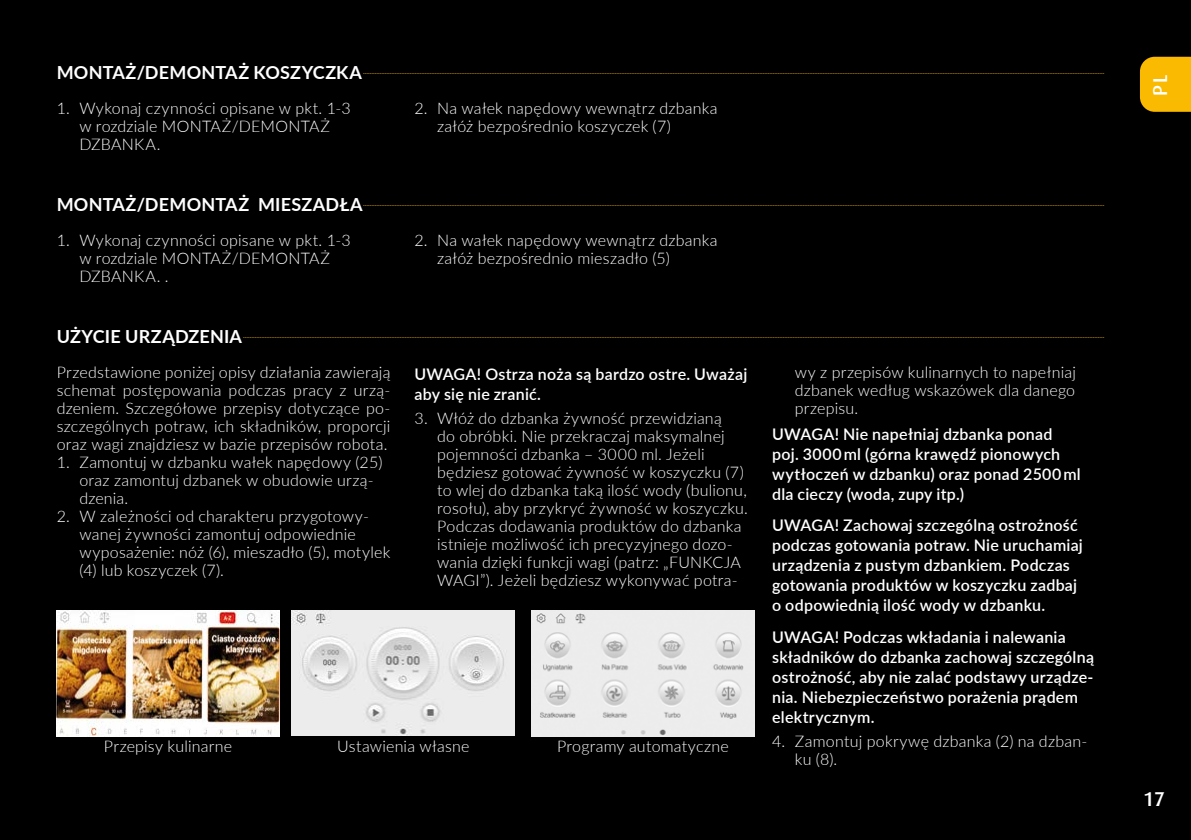
<style>
.page{position:relative;width:1191px;height:840px;background:#fff}
.page>*{position:absolute;margin:0;border:0;box-sizing:border-box;transform-origin:0 0}
.t1{font:500 20px "Dax Pro";color:#fff}
.t2{font:300 18px "Lato";color:#faba02;scale:.25 1}
.t3{font:300 16px/18px "Lato";letter-spacing:.015em;color:#fff}
.t4{font:600 16px/20px "Lato";letter-spacing:.015em;color:#fff}
.s1{font-weight:700;color:#fff}
</style>
<div class="page">
<div style="left:0;top:0;width:1191px;height:839px;background:#000"></div>
<div style="left:1140px;top:57px;width:51px;height:55px;background:#faba02"></div>
<img style="left:57px;top:610px;width:222px;height:126px">
<img style="left:292px;top:610px;width:223px;height:125px">
<img style="left:531px;top:610px;width:223px;height:125px">
<p class="t2" style="left:57px;top:60px;width:4191px"><span class="s1">MONTAŻ/DEMONTAŻ KOSZYCZKA</span>-------------------------------------------------------------------------------------------------------------------------------------------------------------------------------------------------------------------------------------------------------------------------------------------------------------------------------------------------------------------------------------------------------------------------------------------------------------</p>
<p class="t3" style="left:79px;top:98px;width:273px;text-indent:-23px">1. Wykonaj czynności opisane w pkt. 1-3 w rozdziale MONTAŻ/DEMONTAŻ<br>DZBANKA.</p>
<p class="t3" style="left:437px;top:98px;width:282px;text-indent:-23px">2. Na wałek napędowy wewnątrz dzbanka załóż bezpośrednio koszyczek (7)</p>
<p class="t2" style="left:57px;top:192px;width:4191px"><span class="s1">MONTAŻ/DEMONTAŻ MIESZADŁA</span>-------------------------------------------------------------------------------------------------------------------------------------------------------------------------------------------------------------------------------------------------------------------------------------------------------------------------------------------------------------------------------------------------------------------------------------------------------------</p>
<p class="t3" style="left:79px;top:230px;width:273px;text-indent:-23px">1. Wykonaj czynności opisane w pkt. 1-3 w rozdziale MONTAŻ/DEMONTAŻ<br>DZBANKA. .</p>
<p class="t3" style="left:437px;top:230px;width:282px;text-indent:-23px">2. Na wałek napędowy wewnątrz dzbanka załóż bezpośrednio mieszadło (5)</p>
<p class="t2" style="left:57px;top:324px;width:4191px"><span class="s1">UŻYCIE URZĄDZENIA</span>--------------------------------------------------------------------------------------------------------------------------------------------------------- ---------------------------------------------------------------------------------------------------------------------------------------------------------------------------------------------------------------------------------------------------------------------------------------------------------------------------------------------------------------------------</p>
<p class="t3" style="left:57px;top:362px;width:335px;text-align:justify">Przedstawione poniżej opisy działania zawierają schemat postępowania podczas pracy z urzą&shy;dzeniem. Szczegółowe przepisy dotyczące po&shy;szczególnych potraw, ich składników, proporcji oraz wagi znajdziesz w bazie przepisów robota.</p>
<p class="t3" style="left:79px;top:452px;width:305px;text-indent:-23px">1. Zamontuj w dzbanku wałek napędowy (25) oraz zamontuj dzbanek w obudowie urzą&shy;dzenia.</p>
<p class="t3" style="left:79px;top:506px;width:312px;text-indent:-23px">2. W zależności od charakteru przygotowy&shy;wanej żywności zamontuj odpowiednie wyposażenie: nóż (6), mieszadło (5), motylek (4) lub koszyczek (7).</p>
<p class="t3" style="left:795px;top:362px;width:282px;text-align:justify">wy z przepisów kulinarnych to napełniaj dzbanek według wskazówek dla danego przepisu.</p>
<p class="t4" style="left:772px;top:423px;width:310px">UWAGA! Nie napełniaj dzbanka ponad poj. 3000 ml (górna krawędź pionowych wytłoczeń w dzbanku) oraz ponad 2500 ml dla cieczy (woda, zupy itp.)</p>
<p class="t4" style="left:772px;top:514px;width:312px">UWAGA! Zachowaj szczególną ostrożność podczas gotowania potraw. Nie uruchamiaj urządzenia z pustym dzbankiem. Podczas gotowania produktów w koszyczku zadbaj o odpowiednią ilość wody w dzbanku.</p>
<p class="t4" style="left:772px;top:626px;width:323px">UWAGA! Podczas wkładania i nalewania składników do dzbanka zachowaj szczególną ostrożność, aby nie zalać podstawy urządze&shy;nia. Niebezpieczeństwo porażenia prądem elektrycznym.</p>
<p class="t3" style="left:795px;top:730px;width:294px;text-indent:-23px">4. Zamontuj pokrywę dzbanka (2) na dzban&shy;ku (8).</p>
<p class="t4" style="left:414px;top:363px;width:334px">UWAGA! Ostrza noża są bardzo ostre. Uważaj aby się nie zranić.</p>
<p class="t3" style="left:437px;top:408px;width:312px;text-indent:-23px">3. Włóż do dzbanka żywność przewidzianą<br>do obróbki. Nie przekraczaj maksymalnej pojemności dzbanka – 3000 ml. Jeżeli będziesz gotować żywność w koszyczku (7) to wlej do dzbanka taką ilość wody (bulionu, rosołu), aby przykryć żywność w koszyczku.<br>Podczas dodawania produktów do dzbanka istnieje możliwość ich precyzyjnego dozo&shy;wania dzięki funkcji wagi (patrz: „FUNKCJA WAGI”). Jeżeli będziesz wykonywać potra-</p>
<p class="t3" style="left:104px;top:736px;width:130px">Przepisy kulinarne</p>
<p class="t3" style="left:337px;top:736px;width:134px">Ustawienia własne</p>
<p class="t3" style="left:557px;top:736px;width:173px">Programy automatyczne</p>
<p class="t1" style="left:1147px;top:96px;width:23px;rotate:-90deg">PL</p>
<p class="t1" style="left:1144px;top:785px;width:22px">17</p>
</div>
